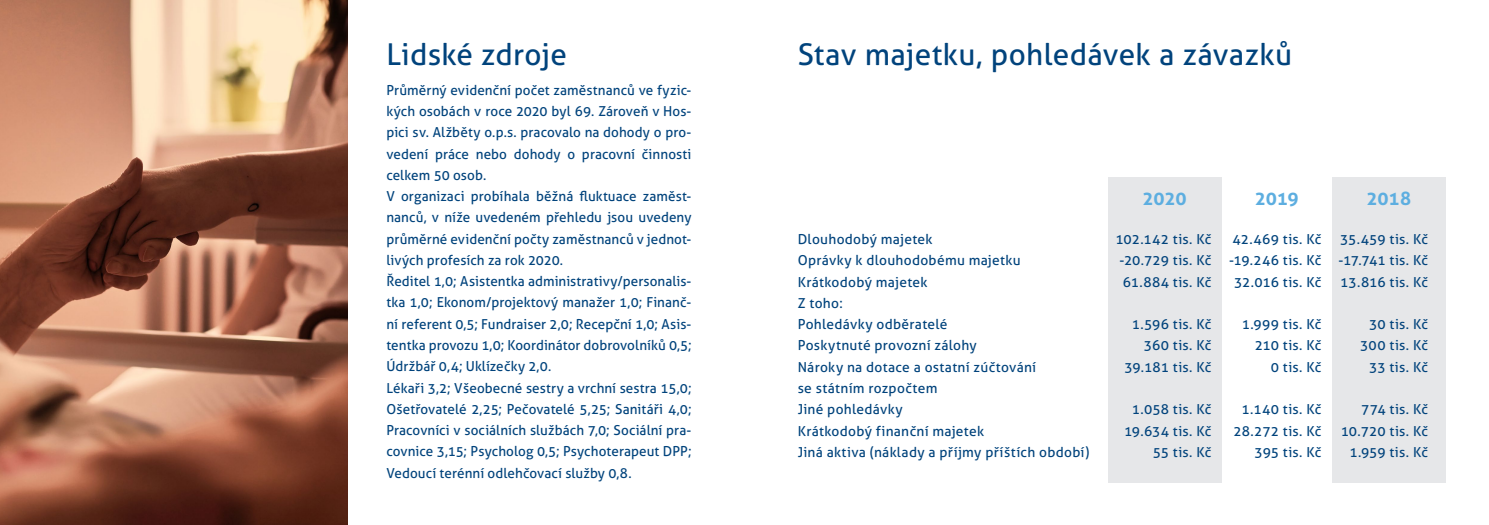
<style>
.page{position:relative;width:1489px;height:525px;background:#fff}
.page>*{position:absolute;margin:0;border:0;box-sizing:border-box;transform-origin:0 0}
.t1{font:30px "Aller";letter-spacing:.01em;color:#01437c}
.t2{font:700 18.75px "Aller";color:#5daee0}
.t3{font:13.75px/21.2px "Aller";letter-spacing:.015em;color:#01437c;text-align:justify}
</style>
<div class="page">
<div style="left:1107px;top:177px;width:114px;height:305px;background:#e6e7e9"></div>
<div style="left:1331px;top:177px;width:114px;height:305px;background:#e6e7e9"></div>
<img style="left:0;top:0;width:347px;height:524px">
<p class="t1" style="left:386px;top:36px;width:182px">Lidské zdroje</p>
<p class="t3" style="left:386px;top:79px;width:306px">Průměrný evidenční počet zaměstnanců ve fyzic&shy;kých osobách v roce 2020 byl 69. Zároveň v Hos&shy;pici sv. Alžběty o.p.s. pracovalo na dohody o pro&shy;vedení práce nebo dohody o pracovní činnosti celkem 50 osob.</p>
<p class="t3" style="left:386px;top:185px;width:306px">V organizaci probíhala běžná fluktuace zaměst&shy;nanců, v níže uvedeném přehledu jsou uvedeny průměrné evidenční počty zaměstnanců v jednot&shy;livých profesích za rok 2020.</p>
<p class="t3" style="left:386px;top:270px;width:306px">Ředitel 1,0; Asistentka administrativy/personalis&shy;tka 1,0; Ekonom/projektový manažer 1,0; Finanč&shy;ní referent 0,5; Fundraiser 2,0; Recepční 1,0; Asis&shy;tentka provozu 1,0; Koordinátor dobrovolníků 0,5; Údržbář 0,4; Uklízečky 2,0.</p>
<p class="t3" style="left:386px;top:377px;width:306px">Lékaři 3,2; Všeobecné sestry a vrchní sestra 15,0; Ošetřovatelé 2,25; Pečovatelé 5,25; Sanitáři 4,0; Pracovníci v sociálních službách 7,0; Sociální pra&shy;covnice 3,15; Psycholog 0,5; Psychoterapeut DPP; Vedoucí terénní odlehčovací služby 0,8.</p>
<p class="t1" style="left:797px;top:36px;width:496px">Stav majetku, pohledávek a závazků</p>
<p class="t2" style="left:1142px;top:187px;width:46px">2020</p>
<p class="t2" style="left:1254px;top:187px;width:45px">2019</p>
<p class="t2" style="left:1366px;top:187px;width:46px">2018</p>
<p class="t3" style="left:797px;top:228px;width:136px">Dlouhodobý majetek</p>
<p class="t3" style="left:1115px;top:228px;width:97px">102.142 tis. Kč</p>
<p class="t3" style="left:1232px;top:228px;width:90px">42.469 tis. Kč</p>
<p class="t3" style="left:1339px;top:228px;width:89px">35.459 tis. Kč</p>
<p class="t3" style="left:797px;top:250px;width:224px">Oprávky k dlouhodobému majetku</p>
<p class="t3" style="left:1119px;top:250px;width:93px">-20.729 tis. Kč</p>
<p class="t3" style="left:1228px;top:250px;width:200px">-19.246 tis. Kč -17.741 tis. Kč</p>
<p class="t3" style="left:797px;top:271px;width:131px">Krátkodobý majetek</p>
<p class="t3" style="left:1122px;top:271px;width:90px">61.884 tis. Kč</p>
<p class="t3" style="left:1233px;top:271px;width:89px">32.016 tis. Kč</p>
<p class="t3" style="left:1339px;top:271px;width:89px">13.816 tis. Kč</p>
<p class="t3" style="left:797px;top:292px;width:46px">Z toho:</p>
<p class="t3" style="left:797px;top:313px;width:151px">Pohledávky odběratelé</p>
<p class="t3" style="left:1131px;top:313px;width:81px">1.596 tis. Kč</p>
<p class="t3" style="left:1241px;top:313px;width:81px">1.999 tis. Kč</p>
<p class="t3" style="left:1368px;top:313px;width:60px">30 tis. Kč</p>
<p class="t3" style="left:797px;top:335px;width:181px">Poskytnuté provozní zálohy</p>
<p class="t3" style="left:1143px;top:335px;width:69px">360 tis. Kč</p>
<p class="t3" style="left:1254px;top:335px;width:68px">210 tis. Kč</p>
<p class="t3" style="left:1360px;top:335px;width:69px">300 tis. Kč</p>
<p class="t3" style="left:797px;top:356px;width:240px">Nároky na dotace a ostatní zúčtování</p>
<p class="t3" style="left:1124px;top:356px;width:88px">39.181 tis. Kč</p>
<p class="t3" style="left:1270px;top:356px;width:52px">0 tis. Kč</p>
<p class="t3" style="left:1369px;top:356px;width:60px">33 tis. Kč</p>
<p class="t3" style="left:797px;top:377px;width:141px">se státním rozpočtem</p>
<p class="t3" style="left:797px;top:398px;width:107px">Jiné pohledávky</p>
<p class="t3" style="left:1131px;top:398px;width:81px">1.058 tis. Kč</p>
<p class="t3" style="left:1241px;top:398px;width:81px">1.140 tis. Kč</p>
<p class="t3" style="left:1361px;top:398px;width:68px">774 tis. Kč</p>
<p class="t3" style="left:797px;top:420px;width:188px">Krátkodobý finanční majetek</p>
<p class="t3" style="left:1124px;top:420px;width:89px">19.634 tis. Kč</p>
<p class="t3" style="left:1233px;top:420px;width:89px">28.272 tis. Kč</p>
<p class="t3" style="left:1340px;top:420px;width:89px">10.720 tis. Kč</p>
<p class="t3" style="left:797px;top:441px;width:293px">Jiná aktiva (náklady a příjmy příštích období)</p>
<p class="t3" style="left:1152px;top:441px;width:60px">55 tis. Kč</p>
<p class="t3" style="left:1254px;top:441px;width:68px">395 tis. Kč</p>
<p class="t3" style="left:1349px;top:441px;width:80px">1.959 tis. Kč</p>
</div>
